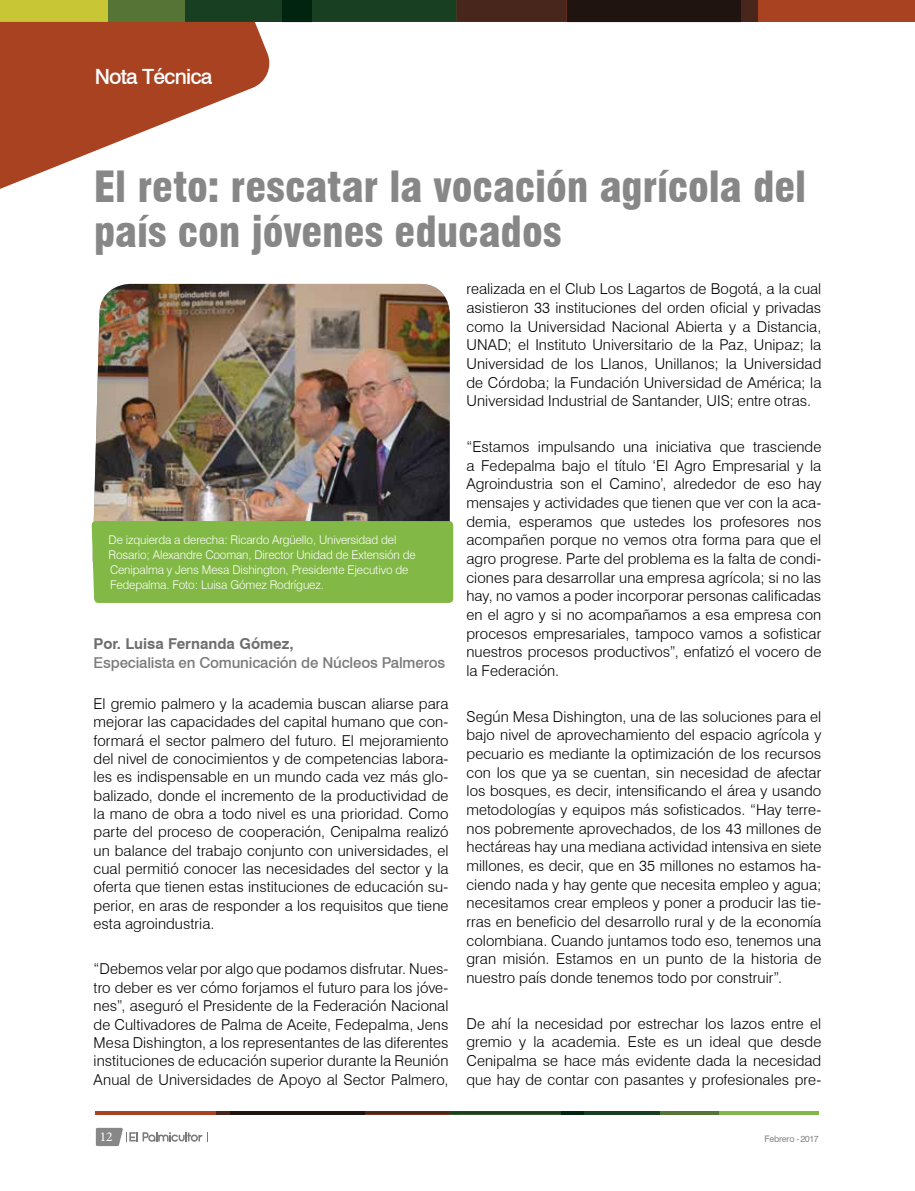
<style>
.page{position:relative;width:915px;height:1191px;background:#fff}
.page>*{position:absolute;margin:0;border:0;box-sizing:border-box;transform-origin:0 0}
.t1{font:900 condensed 42px/45px "Swiss 721 BT";letter-spacing:-.005em;color:#878787}
.t2{font:500 21px "Swiss 721 BT";letter-spacing:-.04em;color:#fff}
.t3{font:300 15px/18.6px "Swiss 721 BT";letter-spacing:.005em;color:#000;text-align:justify}
.t4{font:500 15px "Swiss 721 BT";letter-spacing:-.01em;color:#7c7b7b}
.t5{font:700 15px "Swiss 721 BT";color:#706f6f}
.t6{font:13.5px "Minion Pro";color:#fff}
.t7{font:300 12px/15px "Swiss 721 BT";letter-spacing:-.01em;color:#fff}
.t8{font:9px "Swiss 721 BT";letter-spacing:-.025em;color:#878787}
</style>
<div class="page">
<hr style="left:464px;top:1111px;width:354px;height:3px;background:#82b845">
<hr style="left:364px;top:1111px;width:354px;height:3px;background:#567435">
<hr style="left:95px;top:1111px;width:354px;height:3px;background:#a94220">
<svg style="left:364px;top:1111px;width:197px;height:3px"></svg>
<hr style="left:583px;top:1111px;width:76px;height:3px;background:#183f21">
<hr style="left:561px;top:1111px;width:22px;height:3px;background:#00240f">
<hr style="left:216px;top:1111px;width:14px;height:3px;background:#48261b">
<hr style="left:230px;top:1111px;width:134px;height:3px;background:#1f140f">
<svg style="left:96px;top:1127px;width:112px;height:19px"></svg>
<div style="left:0;top:0;width:437px;height:22px;background:#c8c635"></div>
<div style="left:108px;top:0;width:458px;height:22px;background:#567435"></div>
<div style="left:456px;top:0;width:458px;height:22px;background:#a94220"></div>
<svg style="left:311px;top:0;width:255px;height:22px;background:#2c341e"></svg>
<div style="left:185px;top:0;width:97px;height:22px;background:#183f21"></div>
<div style="left:282px;top:0;width:29px;height:22px;background:#00240f"></div>
<div style="left:740px;top:0;width:17px;height:22px;background:#48261b"></div>
<div style="left:566px;top:0;width:174px;height:22px;background:#1f140f"></div>
<img style="left:93px;top:284px;width:356px;height:237px">
<div style="left:91px;top:521px;width:362px;height:82px;background:#82b845"></div>
<svg style="left:0;top:22px;width:270px;height:167px;fill:#a94220"></svg>
<h2 class="t2" style="left:95px;top:63px;width:119px">Nota Técnica</h2>
<h1 class="t1" style="left:94px;top:164px;width:713px">El reto: rescatar la vocación agrícola del país con jóvenes educados</h1>
<p class="t7" style="left:109px;top:532px;width:308px">De izquierda a derecha: Ricardo Argüello, Universidad del Rosario; Alexandre Cooman, Director Unidad de Extensión de Cenipalma y Jens Mesa Dishington, Presidente Ejecutivo de Fedepalma. Foto: Luisa Gómez Rodríguez.</p>
<p class="t5" style="left:94px;top:635px;width:201px">Por. Luisa Fernanda Gómez,</p>
<p class="t4" style="left:94px;top:653px;width:353px">Especialista en Comunicación de Núcleos Palmeros</p>
<p class="t3" style="left:94px;top:694px;width:356px">El gremio palmero y la academia buscan aliarse para mejorar las capacidades del capital humano que con&shy;formará el sector palmero del futuro. El mejoramiento del nivel de conocimientos y de competencias labora&shy;les es indispensable en un mundo cada vez más glo&shy;balizado, donde el incremento de la productividad de la mano de obra a todo nivel es una prioridad. Como parte del proceso de cooperación, Cenipalma realizó un balance del trabajo conjunto con universidades, el cual permitió conocer las necesidades del sector y la oferta que tienen estas instituciones de educación su&shy;perior, en aras de responder a los requisitos que tiene esta agroindustria.</p>
<p class="t3" style="left:94px;top:959px;width:356px">“Debemos velar por algo que podamos disfrutar. Nues&shy;tro deber es ver cómo forjamos el futuro para los jóve&shy;nes”, aseguró el Presidente de la Federación Nacional de Cultivadores de Palma de Aceite, Fedepalma, Jens Mesa Dishington, a los representantes de las diferentes instituciones de educación superior durante la Reunión Anual de Universidades de Apoyo al Sector Palmero,</p>
<p class="t3" style="left:466px;top:279px;width:356px">realizada en el Club Los Lagartos de Bogotá, a la cual asistieron 33 instituciones del orden oficial y privadas como la Universidad Nacional Abierta y a Distancia, UNAD; el Instituto Universitario de la Paz, Unipaz; la Universidad de los Llanos, Unillanos; la Universidad de Córdoba; la Fundación Universidad de América; la Universidad Industrial de Santander, UIS; entre otras.</p>
<p class="t3" style="left:466px;top:437px;width:356px">“Estamos impulsando una iniciativa que trasciende a Fedepalma bajo el título ‘El Agro Empresarial y la Agroindustria son el Camino’, alrededor de eso hay mensajes y actividades que tienen que ver con la aca&shy;demia, esperamos que ustedes los profesores nos acompañen porque no vemos otra forma para que el agro progrese. Parte del problema es la falta de condi&shy;ciones para desarrollar una empresa agrícola; si no las hay, no vamos a poder incorporar personas calificadas en el agro y si no acompañamos a esa empresa con procesos empresariales, tampoco vamos a sofisticar nuestros procesos productivos”, enfatizó el vocero de la Federación.</p>
<p class="t3" style="left:466px;top:707px;width:356px">Según Mesa Dishington, una de las soluciones para el bajo nivel de aprovechamiento del espacio agrícola y pecuario es mediante la optimización de los recursos con los que ya se cuentan, sin necesidad de afectar los bosques, es decir, intensificando el área y usando metodologías y equipos más sofisticados. “Hay terre&shy;nos pobremente aprovechados, de los 43 millones de hectáreas hay una mediana actividad intensiva en siete millones, es decir, que en 35 millones no estamos ha&shy;ciendo nada y hay gente que necesita empleo y agua; necesitamos crear empleos y poner a producir las tie&shy;rras en beneficio del desarrollo rural y de la economía colombiana. Cuando juntamos todo eso, tenemos una gran misión. Estamos en un punto de la historia de nuestro país donde tenemos todo por construir”.</p>
<p class="t3" style="left:466px;top:1013px;width:356px">De ahí la necesidad por estrechar los lazos entre el gremio y la academia. Este es un ideal que desde Cenipalma se hace más evidente dada la necesidad que hay de contar con pasantes y profesionales pre-</p>
<p class="t6" style="left:100px;top:1127px;width:14px">12</p>
<p class="t8" style="left:764px;top:1133px;width:56px">Febrero - 2017</p>
</div>
